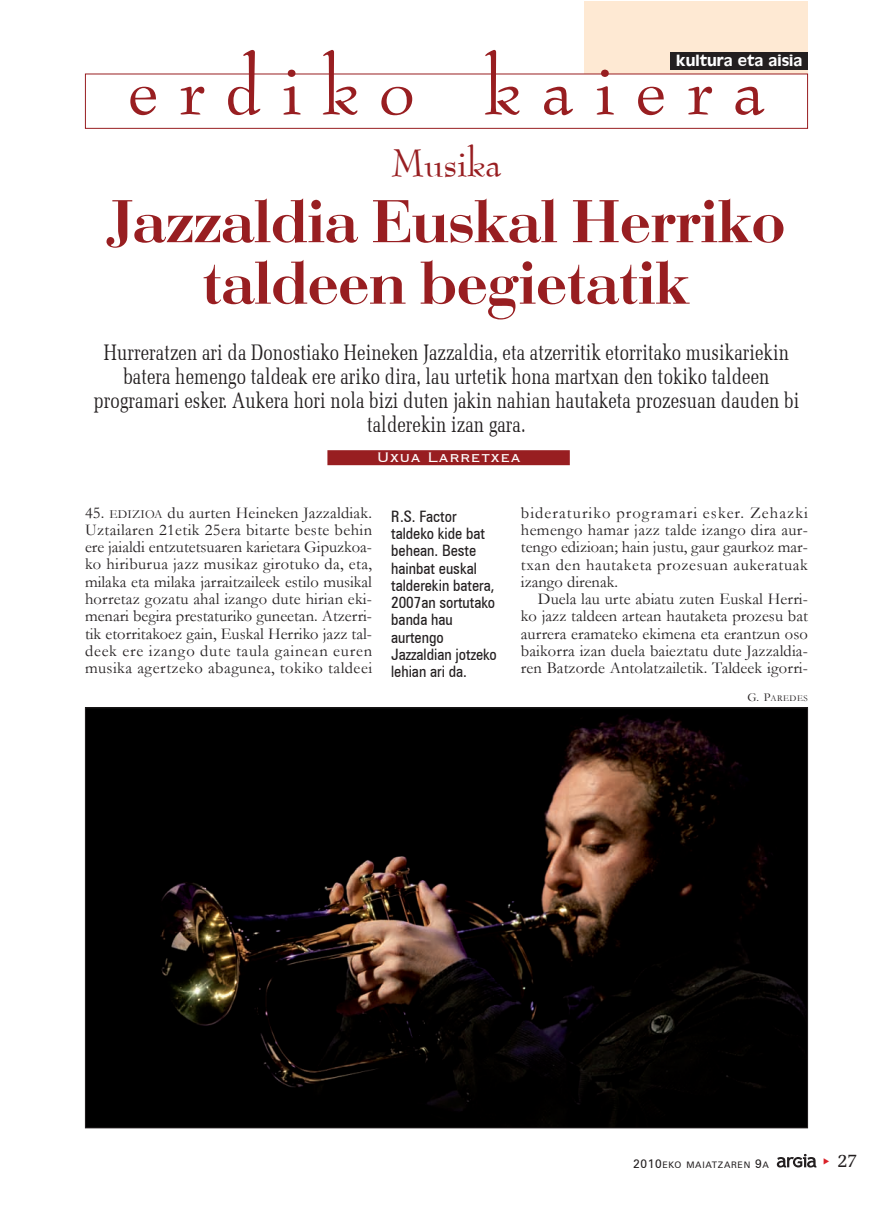
<style>
.page{position:relative;width:893px;height:1212px;background:#fff}
.page>*{position:absolute;margin:0;border:0;box-sizing:border-box;transform-origin:0 0}
.t1{font:90px "Bernadette";letter-spacing:.23em;color:#981e21}
.t2{font:63px/61.5px "Bodoni";color:#981e21;text-align:center}
.t3{font:45px "Bernadette";color:#981e21}
.t4{font:22.5px/24px "Memoir Condensed";color:#231f20;text-align:center}
.t5{font:19.5px "Memoir";color:#231f20}
.t6{font:18px "Copprpl Goth BT";color:#fff}
.t7{font:16.5px/17.2px "Garamond";letter-spacing:.03em;color:#231f20;text-align:justify}
.t8{font:16.5px "Antique Olive";color:#fff}
.t9{font:15.75px/17.2px "Zurich Cn BT";color:#231f20}
.t10{font:9px "Zurich BT";letter-spacing:.075em;color:#231f20}
.t11{font:9px "Garamond";letter-spacing:.06em;color:#231f20}
.s1{font-size:12.3px}
.s2{font-size:12px}
</style>
<div class="page">
<svg style="left:777px;top:1154px;width:39px;height:13px"></svg>
<div style="left:584px;top:1px;width:224px;height:85px;background:#fee9d3"></div>
<div style="left:85px;top:74px;width:722px;height:54px;background:#fff"></div>
<div style="left:85px;top:74px;width:723px;height:55px;border:1px solid #981e21"></div>
<div style="left:670px;top:52px;width:138px;height:18px;background:#231f20"></div>
<img style="left:87px;top:709px;width:719px;height:417px">
<div style="left:327px;top:450px;width:243px;height:15px;background:#981e21"></div>
<h1 class="t1" style="left:128px;top:43px;width:639px">erdiko kaiera</h1>
<p class="t8" style="left:676px;top:55px;width:127px">kultura eta aisia</p>
<h3 class="t3" style="left:391px;top:141px;width:112px">Musika</h3>
<h2 class="t2" style="left:106px;top:197px;width:680px">Jazzaldia Euskal Herriko taldeen begietatik</h2>
<p class="t4" style="left:94px;top:340px;width:707px">Hurreratzen ari da Donostiako Heineken Jazzaldia, eta atzerritik etorritako musikariekin batera hemengo taldeak ere ariko dira, lau urtetik hona martxan den tokiko taldeen programari esker. Aukera hori nola bizi duten jakin nahian hautaketa prozesuan dauden bi talderekin izan gara.</p>
<p class="t6" style="left:376px;top:447px;width:146px">Uxua Larretxea</p>
<p class="t7" style="left:85px;top:504px;width:289px">45. <span class="s1">EDIZIOA</span> du aurten Heineken Jazzaldiak.<br>Uztailaren 21etik 25era bitarte beste behin ere jaialdi entzutetsuaren karietara Gipuzkoa&shy;ko hiriburua jazz musikaz girotuko da, eta, milaka eta milaka jarraitzaileek estilo musikal horretaz gozatu ahal izango dute hirian eki&shy;menari begira prestaturiko guneetan. Atzerri&shy;tik etorritakoez gain, Euskal Herriko jazz tal&shy;deek ere izango dute taula gainean euren musika agertzeko abagunea, tokiko taldeei</p>
<p class="t7" style="left:521px;top:504px;width:289px">bideraturiko programari esker. Zehazki hemengo hamar jazz talde izango dira aur&shy;tengo edizioan; hain justu, gaur gaurkoz mar&shy;txan den hautaketa prozesuan aukeratuak izango direnak.</p>
<p class="t9" style="left:391px;top:507px;width:107px">R.S. Factor taldeko kide bat behean. Beste hainbat euskal talderekin batera,<br>2007an sortutako banda hau aurtengo<br>Jazzaldian jotzeko lehian ari da.</p>
<p class="t7" style="left:521px;top:590px;width:289px;text-indent:17px">Duela lau urte abiatu zuten Euskal Herri&shy;ko jazz taldeen artean hautaketa prozesu bat aurrera eramateko ekimena eta erantzun oso baikorra izan duela baieztatu dute Jazzaldia&shy;ren Batzorde Antolatzailetik. Taldeek igorri-</p>
<p class="t11" style="left:747px;top:693px;width:62px"><span class="s2">G. P</span>AREDES</p>
<p class="t10" style="left:633px;top:1159px;width:137px"><span class="s2">2010</span>EKO MAIATZAREN <span class="s2">9</span>A</p>
<p class="t5" style="left:837px;top:1149px;width:22px">27</p>
</div>
